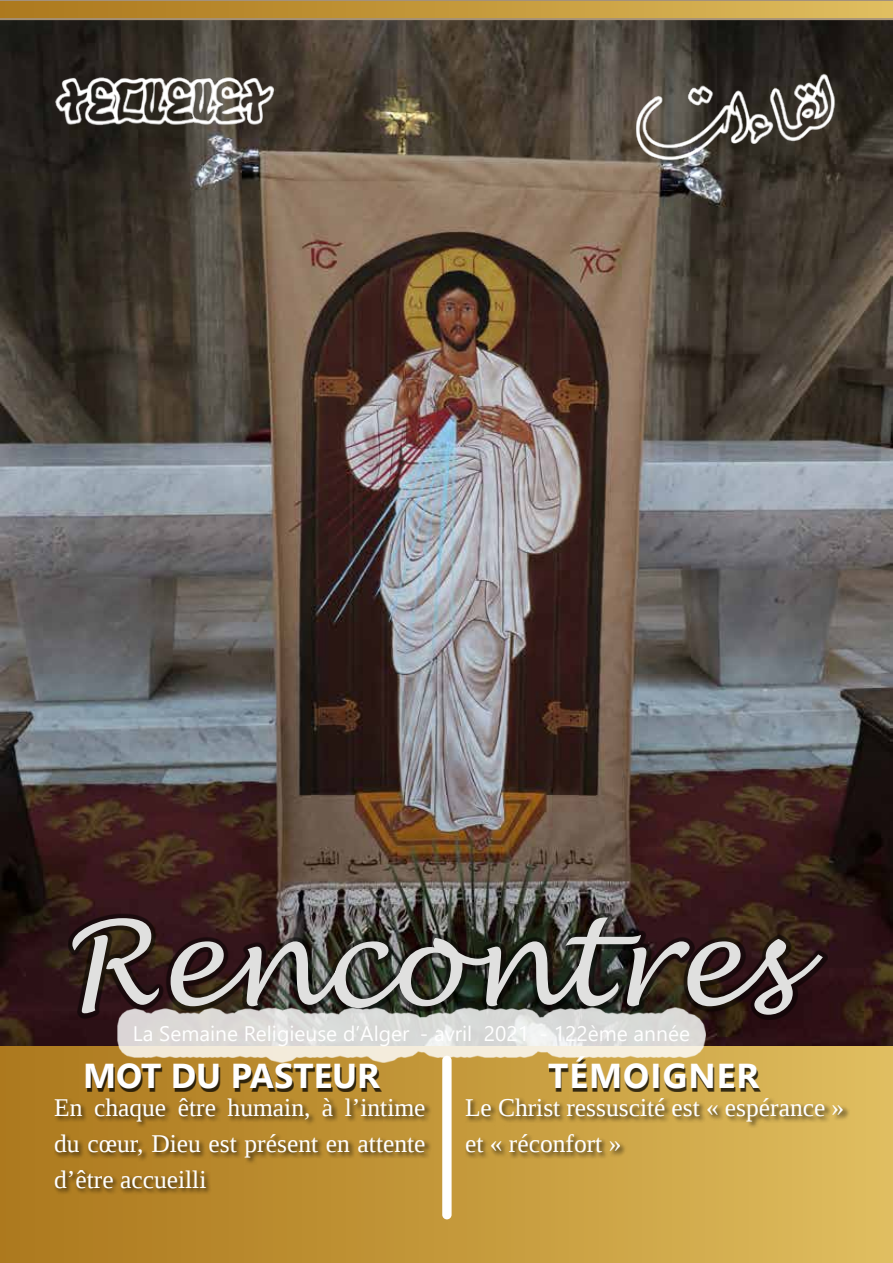
<style>
.page{position:relative;width:893px;height:1263px;background:#fff}
.page>*{position:absolute;margin:0;border:0;box-sizing:border-box;transform-origin:0 0}
.t1{font:700 34.5px "Segoe UI";color:#fff}
.t2{font:700 34.5px "Segoe UI";letter-spacing:.035em;color:#fff}
.t3{font:25.5px/36px "Liberation Serif";color:#fff;text-align:justify}
.t4{font:21px "Segoe UI";color:#fff}
</style>
<div class="page">
<img style="left:0;top:20px;width:893px;height:1027px">
<svg style="left:0;top:0;width:893px;height:20px;background:#c09844"></svg>
<div style="left:0;top:1047px;width:893px;height:216px;background:linear-gradient(to right,#ab771b,#dfbd5d)"></div>
<div style="left:53px;top:1097px;width:379px;height:98px;background:#000;opacity:.75"></div>
<div style="left:465px;top:1097px;width:385px;height:62px;background:#000;opacity:.75"></div>
<div style="left:87px;top:1067px;width:295px;height:25px;background:#000;opacity:.75"></div>
<div style="left:550px;top:1059px;width:211px;height:33px;background:#000;opacity:.75"></div>
<div style="left:68px;top:913px;width:759px;height:106px;background:#000;opacity:.5"></div>
<svg style="left:72px;top:917px;width:751px;height:98px;background:#5d5551"></svg>
<div style="left:118px;top:1008px;width:588px;height:55px;background:#fff;opacity:.83"></div>
<img style="left:50px;top:60px;width:226px;height:87px">
<img style="left:626px;top:60px;width:216px;height:116px">
<div style="left:442px;top:1056px;width:10px;height:163px;background:#fff;border-radius:5px"></div>
<p class="t4" style="left:133px;top:1013px;width:558px">La Semaine Religieuse d’Alger - avril 2021 - 122ème année</p>
<h1 class="t1" style="left:83px;top:1043px;width:298px">MOT DU PASTEUR</h1>
<h1 class="t2" style="left:548px;top:1043px;width:213px">TÉMOIGNER</h1>
<p class="t3" style="left:54px;top:1089px;width:373px">En chaque être humain, à l’intime du cœur, Dieu est présent en attente d’être accueilli</p>
<p class="t3" style="left:465px;top:1089px;width:381px">Le Christ ressuscité est « espérance » et « réconfort »</p>
</div>
